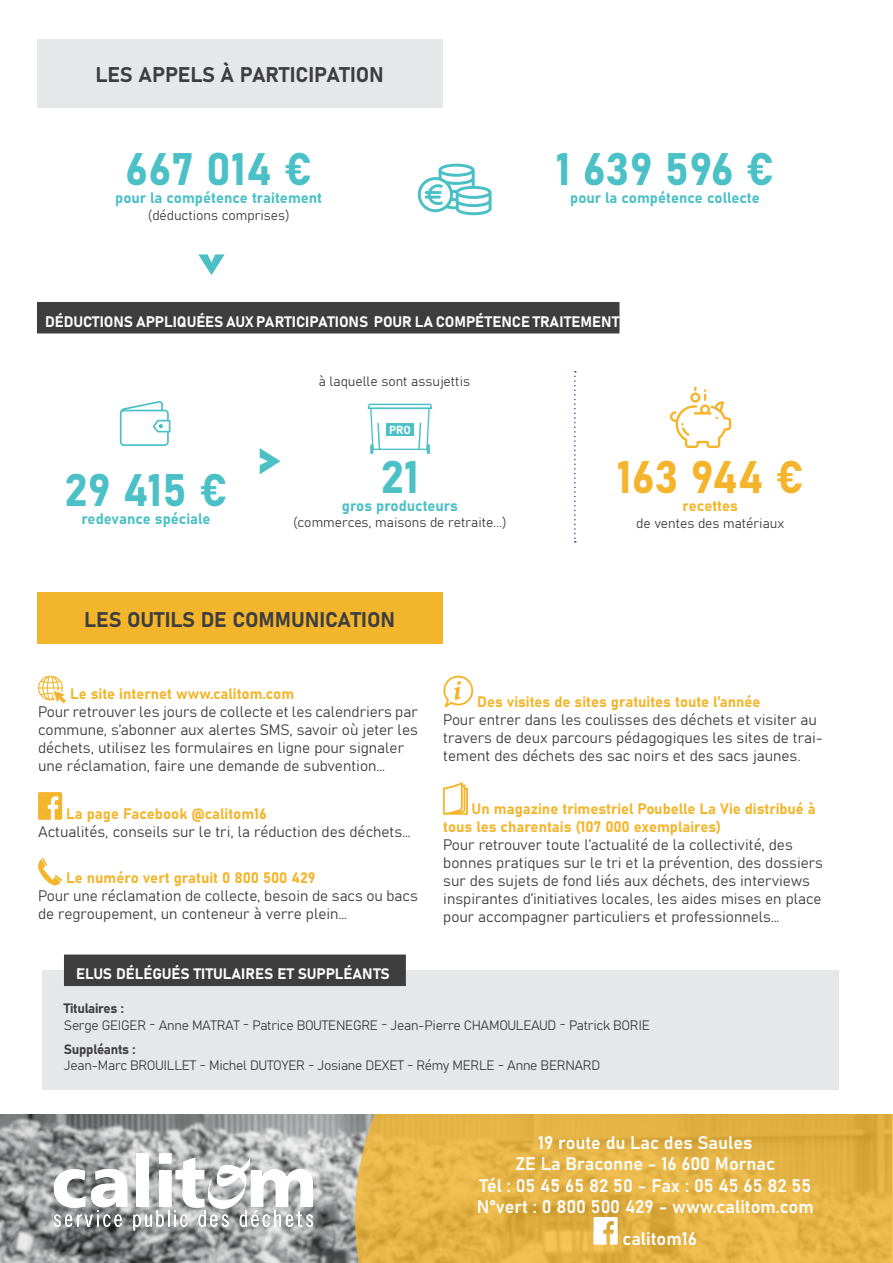
<style>
.page{position:relative;width:893px;height:1263px;background:#fff}
.page>*{position:absolute;margin:0;border:0;box-sizing:border-box;transform-origin:0 0}
.t1{font:60px "Bahnschrift";color:#4bc0c6}
.t2{font:45px "Bahnschrift";color:#4bc0c6}
.t3{font:45px "Bahnschrift";color:#f4b52c}
.t4{font:21px "Bahnschrift";color:#3e3e3f}
.t5{font:18px/21.6px "Bahnschrift";color:#fff;text-align:center}
.t6{font:15px/18px "Bahnschrift";color:#3e3e3f}
.t7{font:15px/18px "Bahnschrift";color:#f3b52c}
.t8{font:15px "Bahnschrift";color:#fff}
.t9{font:15px "Bahnschrift";color:#4bc0c6}
.t10{font:15px "Bahnschrift";color:#f4b52c}
.t11{font:13.5px/16.2px "Bahnschrift";letter-spacing:-.02em;color:#3e3e3f}
.t12{font:13.5px "Bahnschrift";color:#3e3e3f}
.t13{font:11.55px "Bahnschrift";color:#fff}
</style>
<div class="page">
<svg style="left:574px;top:371px;width:2px;height:172px"></svg>
<svg style="left:120px;top:401px;width:50px;height:45px"></svg>
<div style="left:37px;top:592px;width:405px;height:52px;background:#f3b52c"></div>
<svg style="left:38px;top:675px;width:28px;height:28px"></svg>
<svg style="left:38px;top:792px;width:24px;height:28px"></svg>
<svg style="left:38px;top:858px;width:24px;height:27px"></svg>
<svg style="left:443px;top:676px;width:31px;height:32px"></svg>
<svg style="left:443px;top:782px;width:25px;height:32px"></svg>
<div style="left:37px;top:39px;width:405px;height:68px;background:#e6e7e9"></div>
<svg style="left:418px;top:164px;width:74px;height:51px"></svg>
<div style="left:37px;top:302px;width:582px;height:31px;background:#3e3e3f"></div>
<svg style="left:670px;top:387px;width:61px;height:61px"></svg>
<svg style="left:367px;top:403px;width:66px;height:51px"></svg>
<div style="left:386px;top:423px;width:28px;height:13px;background:#4bc0c6"></div>
<img style="left:0;top:1114px;width:355px;height:149px">
<svg style="left:355px;top:1114px;width:538px;height:149px;background:#e3b245"></svg>
<svg style="left:593px;top:1217px;width:25px;height:28px"></svg>
<svg style="left:54px;top:1169px;width:73px;height:58px"></svg>
<svg style="left:133px;top:1153px;width:180px;height:77px"></svg>
<div style="left:43px;top:970px;width:796px;height:119px;background:#e6e7e9"></div>
<div style="left:64px;top:954px;width:342px;height:32px;background:#3e3e3f"></div>
<h3 class="t4" style="left:95px;top:61px;width:290px">LES APPELS À PARTICIPATION</h3>
<h2 class="t2" style="left:556px;top:141px;width:220px">1 639 596 €</h2>
<p class="t9" style="left:570px;top:188px;width:191px">pour la compétence collecte</p>
<h2 class="t2" style="left:125px;top:141px;width:188px">667 014 €</h2>
<p class="t9" style="left:115px;top:189px;width:208px">pour la compétence traitement</p>
<p class="t12" style="left:148px;top:206px;width:143px">(déductions comprises)</p>
<h1 class="t1" style="left:251px;top:251px;width:27px;rotate:90deg">&gt;</h1>
<p class="t8" style="left:45px;top:312px;width:576px">DÉDUCTIONS APPLIQUÉES AUX PARTICIPATIONS POUR LA COMPÉTENCE TRAITEMENT</p>
<p class="t12" style="left:319px;top:372px;width:153px">à laquelle sont assujettis</p>
<h2 class="t2" style="left:65px;top:462px;width:164px">29 415 €</h2>
<p class="t9" style="left:81px;top:509px;width:131px">redevance spéciale</p>
<h1 class="t1" style="left:256px;top:422px;width:27px">&gt;</h1>
<p class="t13" style="left:389px;top:423px;width:23px">PRO</p>
<h2 class="t2" style="left:381px;top:448px;width:40px">21</h2>
<p class="t9" style="left:342px;top:496px;width:118px">gros producteurs</p>
<p class="t12" style="left:293px;top:514px;width:215px">(commerces, maisons de retraite...)</p>
<h3 class="t4" style="left:84px;top:606px;width:312px">LES OUTILS DE COMMUNICATION</h3>
<h2 class="t3" style="left:617px;top:449px;width:188px">163 944 €</h2>
<p class="t10" style="left:683px;top:496px;width:57px">recettes</p>
<p class="t12" style="left:636px;top:514px;width:150px">de ventes des matériaux</p>
<p class="t7" style="left:70px;top:685px;width:226px">Le site internet www.calitom.com</p>
<p class="t6" style="left:38px;top:703px;width:381px">Pour retrouver les jours de collecte et les calendriers par commune, s’abonner aux alertes SMS, savoir où jeter les déchets, utilisez les formulaires en ligne pour signaler une réclamation, faire une demande de subvention…</p>
<p class="t7" style="left:66px;top:804px;width:202px">La page Facebook @calitom16</p>
<p class="t6" style="left:38px;top:822px;width:374px">Actualités, conseils sur le tri, la réduction des déchets…</p>
<p class="t7" style="left:66px;top:869px;width:251px">Le numéro vert gratuit 0 800 500 429</p>
<p class="t6" style="left:38px;top:887px;width:381px">Pour une réclamation de collecte, besoin de sacs ou bacs de regroupement, un conteneur à verre plein…</p>
<p class="t8" style="left:76px;top:964px;width:315px">ELUS DÉLÉGUÉS TITULAIRES ET SUPPLÉANTS</p>
<p class="t7" style="left:477px;top:693px;width:285px">Des visites de sites gratuites toute l’année</p>
<p class="t6" style="left:443px;top:711px;width:381px">Pour entrer dans les coulisses des déchets et visiter au travers de deux parcours pédagogiques les sites de trai&shy;tement des déchets des sac noirs et des sacs jaunes.</p>
<p class="t7" style="left:443px;top:800px;width:374px;text-indent:28px">Un magazine trimestriel Poubelle La Vie distribué à tous les charentais (107 000 exemplaires)</p>
<p class="t6" style="left:443px;top:836px;width:381px">Pour retrouver toute l’actualité de la collectivité, des bonnes pratiques sur le tri et la prévention, des dossiers sur des sujets de fond liés aux déchets, des interviews inspirantes d’initiatives locales, les aides mises en place pour accompagner particuliers et professionnels…</p>
<p class="t11" style="left:64px;top:1000px;width:587px">Titulaires :<br>Serge GEIGER - Anne MATRAT - Patrice BOUTENEGRE - Jean-Pierre CHAMOULEAUD - Patrick BORIE</p>
<p class="t11" style="left:64px;top:1041px;width:538px">Suppléants :<br>Jean-Marc BROUILLET - Michel DUTOYER - Josiane DEXET - Rémy MERLE - Anne BERNARD</p>
<p class="t5" style="left:477px;top:1131px;width:339px">19 route du Lac des Saules<br>ZE La Braconne - 16 600 Mornac<br>Tél : 05 45 65 82 50 - Fax : 05 45 65 82 55<br>N°vert : 0 800 500 429 - www.calitom.com</p>
<p class="t5" style="left:622px;top:1227px;width:76px">calitom16</p>
</div>
